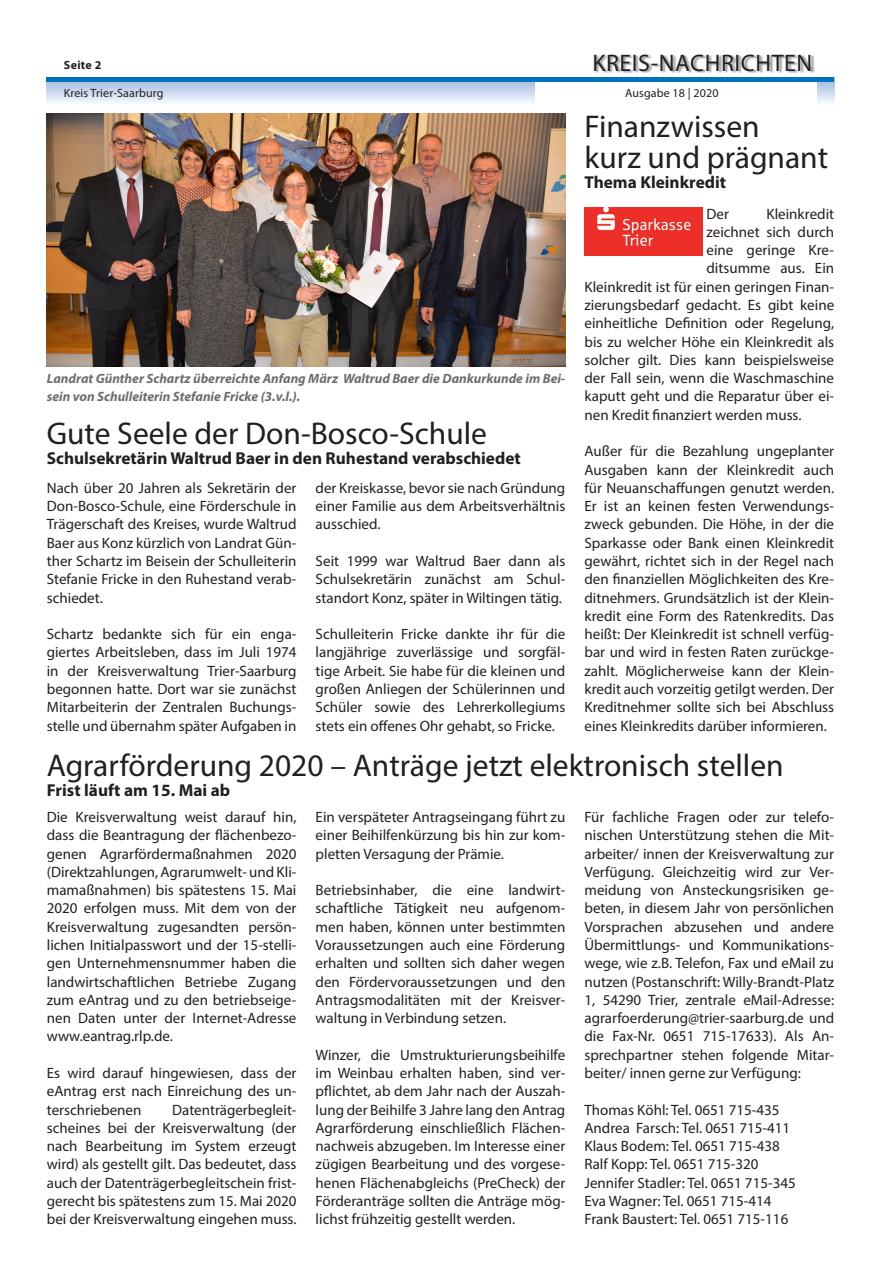
<style>
.page{position:relative;width:881px;height:1263px;background:#fff}
.page>*{position:absolute;margin:0;border:0;box-sizing:border-box;transform-origin:0 0}
.Headline{font:31.5px "Myriad Pro";color:#231f20}
.t1{font:24px "Myriad Pro";letter-spacing:.025em;color:#231f20}
.Subline{font:700 17.25px "Myriad Pro";color:#231f20}
.Fließtext{font:15px/18.3px "Myriad Pro";color:#231f20;text-align:justify}
.Bilduntertitel{font:italic 700 13.5px/18.3px "Myriad Pro";color:#6c6d70}
.t2{font:12px "Myriad Pro";letter-spacing:.01em;color:#231f20}
.t3{font:700 12px "Myriad Pro";letter-spacing:.025em;color:#231f20}
</style>
<div class="page">
<svg style="left:47px;top:82px;width:786px;height:21px;background:#cedbef"></svg>
<div style="left:535px;top:0;width:281px;height:113px;background:#fff"></div>
<div style="left:594px;top:54px;width:220px;height:20px;background:#231f20;opacity:.5"></div>
<hr style="left:47px;top:78px;width:786px;height:4px;background:#0072bc">
<img style="left:584px;top:207px;width:118px;height:48px">
<img style="left:47px;top:113px;width:518px;height:254px">
<p class="t3" style="left:64px;top:57px;width:39px">Seite 2</p>
<h2 class="t1" style="left:592px;top:48px;width:221px">KREIS-NACHRICHTEN</h2>
<p class="t2" style="left:64px;top:86px;width:101px">Kreis Trier-Saarburg</p>
<p class="t2" style="left:625px;top:86px;width:95px">Ausgabe 18 | 2020</p>
<p class="Bilduntertitel" style="left:47px;top:369px;width:520px">Landrat Günther Schartz überreichte Anfang März Waltrud Baer die Dankurkunde im Bei&shy;sein von Schulleiterin Stefanie Fricke (3.v.l.).</p>
<p class="Headline" style="left:47px;top:414px;width:441px">Gute Seele der Don-Bosco-Schule</p>
<p class="Subline" style="left:47px;top:447px;width:475px">Schulsekretärin Waltrud Baer in den Ruhestand verabschiedet</p>
<p class="Fließtext" style="left:47px;top:478px;width:251px">Nach über 20 Jahren als Sekretärin der Don-Bosco-Schule, eine Förderschule in Trägerschaft des Kreises, wurde Waltrud Baer aus Konz kürzlich von Landrat Gün&shy;ther Schartz im Beisein der Schulleiterin Stefanie Fricke in den Ruhestand verab&shy;schiedet.</p>
<p class="Fließtext" style="left:47px;top:625px;width:251px">Schartz bedankte sich für ein enga&shy;giertes Arbeitsleben, dass im Juli 1974 in der Kreisverwaltung Trier-Saarburg begonnen hatte. Dort war sie zunächst Mitarbeiterin der Zentralen Buchungs&shy;stelle und übernahm später Aufgaben in</p>
<p class="Fließtext" style="left:315px;top:478px;width:251px">der Kreiskasse, bevor sie nach Gründung einer Familie aus dem Arbeitsverhältnis ausschied.</p>
<p class="Fließtext" style="left:315px;top:552px;width:251px">Seit 1999 war Waltrud Baer dann als Schulsekretärin zunächst am Schul&shy;standort Konz, später in Wiltingen tätig.</p>
<p class="Fließtext" style="left:315px;top:625px;width:251px">Schulleiterin Fricke dankte ihr für die langjährige zuverlässige und sorgfäl&shy;tige Arbeit. Sie habe für die kleinen und großen Anliegen der Schülerinnen und Schüler sowie des Lehrerkollegiums stets ein offenes Ohr gehabt, so Fricke.</p>
<p class="Headline" style="left:584px;top:107px;width:177px">Finanzwissen</p>
<p class="Headline" style="left:584px;top:138px;width:245px">kurz und prägnant</p>
<p class="Subline" style="left:584px;top:171px;width:143px">Thema Kleinkredit</p>
<p class="Fließtext" style="left:706px;top:204px;width:24px">Der</p>
<p class="Fließtext" style="left:766px;top:204px;width:69px">Kleinkredit</p>
<p class="Fließtext" style="left:706px;top:222px;width:129px">zeichnet sich durch</p>
<p class="Fließtext" style="left:706px;top:241px;width:129px">eine geringe Kre-</p>
<p class="Fließtext" style="left:706px;top:259px;width:129px">ditsumme aus. Ein</p>
<p class="Fließtext" style="left:584px;top:277px;width:251px">Kleinkredit ist für einen geringen Finan-</p>
<p class="Fließtext" style="left:584px;top:296px;width:251px">zierungsbedarf gedacht. Es gibt keine</p>
<p class="Fließtext" style="left:584px;top:314px;width:251px">einheitliche Definition oder Regelung,</p>
<p class="Fließtext" style="left:584px;top:332px;width:251px">bis zu welcher Höhe ein Kleinkredit als</p>
<p class="Fließtext" style="left:584px;top:350px;width:251px">solcher gilt. Dies kann beispielsweise</p>
<p class="Fließtext" style="left:584px;top:369px;width:251px">der Fall sein, wenn die Waschmaschine</p>
<p class="Fließtext" style="left:584px;top:387px;width:251px">kaputt geht und die Reparatur über ei-</p>
<p class="Fließtext" style="left:584px;top:405px;width:218px">nen Kredit finanziert werden muss.</p>
<p class="Fließtext" style="left:584px;top:442px;width:251px">Außer für die Bezahlung ungeplanter Ausgaben kann der Kleinkredit auch für Neuanschaffungen genutzt werden.<br>Er ist an keinen festen Verwendungs&shy;zweck gebunden. Die Höhe, in der die Sparkasse oder Bank einen Kleinkredit gewährt, richtet sich in der Regel nach den finanziellen Möglichkeiten des Kre&shy;ditnehmers. Grundsätzlich ist der Klein&shy;kredit eine Form des Ratenkredits. Das heißt: Der Kleinkredit ist schnell verfüg&shy;bar und wird in festen Raten zurückge&shy;zahlt. Möglicherweise kann der Klein&shy;kredit auch vorzeitig getilgt werden. Der Kreditnehmer sollte sich bei Abschluss eines Kleinkredits darüber informieren.</p>
<p class="Headline" style="left:47px;top:746px;width:738px">Agrarförderung 2020 – Anträge jetzt elektronisch stellen</p>
<p class="Subline" style="left:47px;top:779px;width:185px">Frist läuft am 15. Mai ab</p>
<p class="Fließtext" style="left:47px;top:807px;width:251px">Die Kreisverwaltung weist darauf hin, dass die Beantragung der flächenbezo&shy;genen Agrarfördermaßnahmen 2020 (Direktzahlungen, Agrarumwelt- und Kli&shy;mamaßnahmen) bis spätestens 15. Mai 2020 erfolgen muss. Mit dem von der Kreisverwaltung zugesandten persön&shy;lichen Initialpasswort und der 15-stelli&shy;gen Unternehmensnummer haben die landwirtschaftlichen Betriebe Zugang zum eAntrag und zu den betriebseige&shy;nen Daten unter der Internet-Adresse www.eantrag.rlp.de.</p>
<p class="Fließtext" style="left:47px;top:1063px;width:251px">Es wird darauf hingewiesen, dass der eAntrag erst nach Einreichung des un&shy;terschriebenen</p>
<p class="Fließtext" style="left:47px;top:1100px;width:251px;text-indent:125px">Datenträgerbegleit&shy;scheines bei der Kreisverwaltung (der nach Bearbeitung im System erzeugt wird) als gestellt gilt. Das bedeutet, dass auch der Datenträgerbegleitschein frist&shy;gerecht bis spätestens zum 15. Mai 2020 bei der Kreisverwaltung eingehen muss.</p>
<p class="Fließtext" style="left:315px;top:807px;width:251px">Ein verspäteter Antragseingang führt zu einer Beihilfenkürzung bis hin zur kom&shy;pletten Versagung der Prämie.</p>
<p class="Fließtext" style="left:315px;top:881px;width:251px">Betriebsinhaber, die eine landwirt&shy;schaftliche Tätigkeit neu aufgenom&shy;men haben, können unter bestimmten Voraussetzungen auch eine Förderung erhalten und sollten sich daher wegen den Fördervoraussetzungen und den Antragsmodalitäten mit der Kreisver&shy;waltung in Verbindung setzen.</p>
<p class="Fließtext" style="left:315px;top:1045px;width:251px">Winzer, die Umstrukturierungsbeihilfe im Weinbau erhalten haben, sind ver&shy;pflichtet, ab dem Jahr nach der Auszah&shy;lung der Beihilfe 3 Jahre lang den Antrag Agrarförderung einschließlich Flächen&shy;nachweis abzugeben. Im Interesse einer zügigen Bearbeitung und des vorgese&shy;henen Flächenabgleichs (PreCheck) der Förderanträge sollten die Anträge mög&shy;lichst frühzeitig gestellt werden.</p>
<p class="Fließtext" style="left:584px;top:807px;width:251px">Für fachliche Fragen oder zur telefo&shy;nischen Unterstützung stehen die Mit&shy;arbeiter/ innen der Kreisverwaltung zur Verfügung. Gleichzeitig wird zur Ver&shy;meidung von Ansteckungsrisiken ge&shy;beten, in diesem Jahr von persönlichen Vorsprachen abzusehen und andere Übermittlungs- und Kommunikations&shy;wege, wie z.B. Telefon, Fax und eMail zu nutzen (Postanschrift: Willy-Brandt-Platz 1, 54290 Trier, zentrale eMail-Adresse: agrarfoerderung@trier-saarburg.de und die Fax-Nr. 0651 715-17633). Als An&shy;sprechpartner stehen folgende Mitar&shy;beiter/ innen gerne zur Verfügung:</p>
<p class="Fließtext" style="left:584px;top:1100px;width:196px">Thomas Köhl: Tel. 0651 715-435</p>
<p class="Fließtext" style="left:584px;top:1118px;width:207px">Andrea Farsch: Tel. 0651 715-411</p>
<p class="Fließtext" style="left:584px;top:1137px;width:197px">Klaus Bodem: Tel. 0651 715-438</p>
<p class="Fließtext" style="left:584px;top:1155px;width:175px">Ralf Kopp: Tel. 0651 715-320</p>
<p class="Fließtext" style="left:584px;top:1173px;width:213px">Jennifer Stadler: Tel. 0651 715-345</p>
<p class="Fließtext" style="left:584px;top:1191px;width:188px">Eva Wagner: Tel. 0651 715-414</p>
<p class="Fließtext" style="left:584px;top:1210px;width:205px">Frank Baustert: Tel. 0651 715-116</p>
</div>
